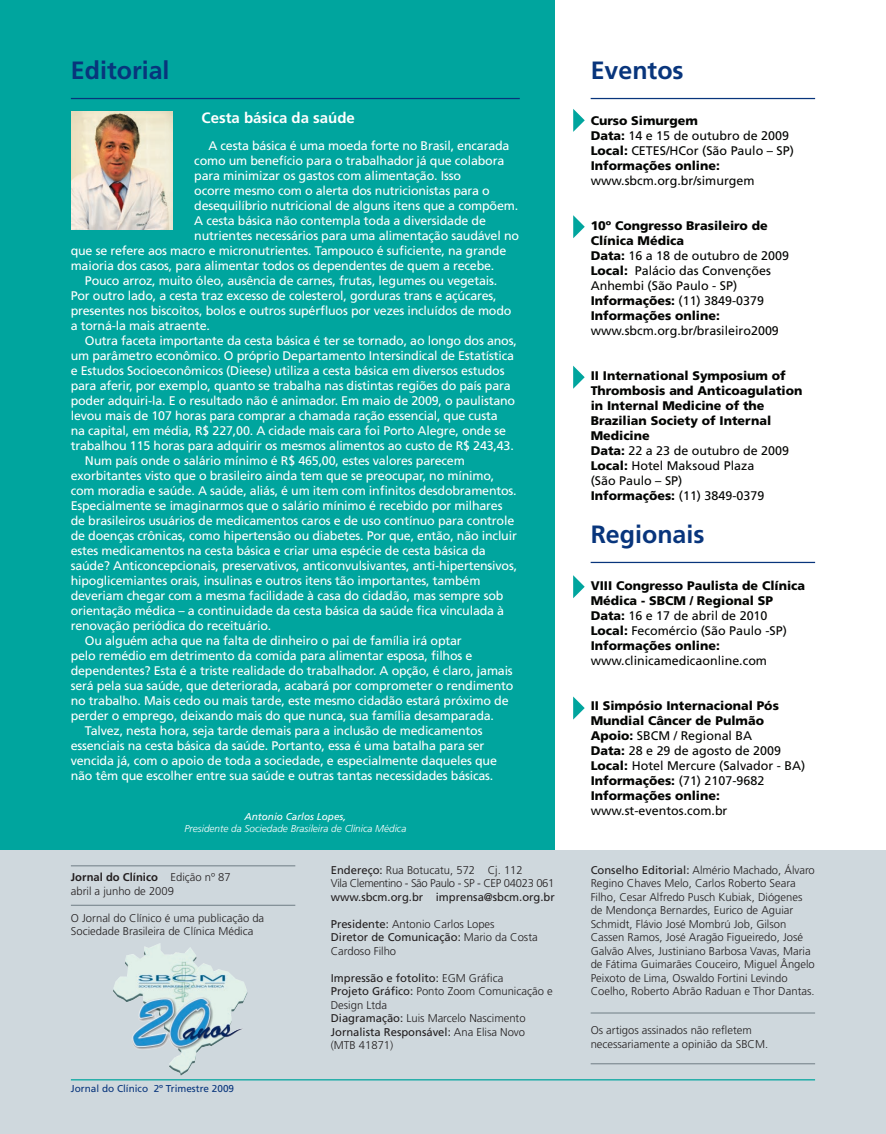
<style>
.page{position:relative;width:886px;height:1134px;background:#fff}
.page>*{position:absolute;margin:0;border:0;box-sizing:border-box;transform-origin:0 0}
.t1{font:700 25px "Frutiger LT Std";color:#08357c}
.t2{font:700 15px "Frutiger LT Std";color:#fff}
.t3{font:12.5px "Frutiger LT Std";letter-spacing:-.015em;color:#fff}
.t4{font:900 12.5px/15px "Frutiger LT Std";color:#040503}
.t5{font:12.5px/15px "Frutiger LT Std";color:#040503}
.t6{font:300 11.25px/13.5px "Frutiger LT Std";color:#231f20}
.t7{font:300 11.25px/13.5px "Frutiger LT Std";letter-spacing:-.03em;color:#231f20}
.t8{font:11.25px "Frutiger LT Std";color:#231f20}
.t9{font:italic 300 10px "Frutiger LT Std";color:#fff}
.t10{font:10px "Frutiger LT Std";color:#08357c}
.t11{font:italic 10px "Frutiger LT Std";color:#fff}
.s1{font-weight:900}
.s2{font-weight:400}
.s3{font-weight:700}
</style>
<div class="page">
<div style="left:0;top:0;width:555px;height:853px;background:#00a59e"></div>
<div style="left:0;top:850px;width:886px;height:284px;background:#cfd8dd"></div>
<hr style="left:591px;top:1012px;width:224px;height:2px;background:#828f96">
<hr style="left:591px;top:1063px;width:224px;height:1px;background:#828f96">
<hr style="left:71px;top:98px;width:449px;height:1px;background:#08357c">
<hr style="left:71px;top:905px;width:224px;height:1px;background:#828f96">
<hr style="left:71px;top:865px;width:224px;height:1px;background:#828f96">
<img style="left:160px;top:944px;width:87px;height:90px">
<hr style="left:591px;top:98px;width:224px;height:1px;background:#08357c">
<svg style="left:573px;top:109px;width:12px;height:23px"></svg>
<svg style="left:573px;top:215px;width:12px;height:23px"></svg>
<img style="left:72px;top:112px;width:101px;height:117px">
<hr style="left:591px;top:562px;width:224px;height:1px;background:#08357c">
<svg style="left:573px;top:366px;width:12px;height:23px"></svg>
<svg style="left:573px;top:575px;width:12px;height:23px"></svg>
<svg style="left:573px;top:696px;width:12px;height:24px"></svg>
<hr style="left:71px;top:1079px;width:744px;height:1px;background:#00a59e">
<h1 class="t1" style="left:71px;top:56px;width:100px">Editorial</h1>
<h1 class="t1" style="left:591px;top:56px;width:95px">Eventos</h1>
<p class="t2" style="left:202px;top:109px;width:155px">Cesta básica da saúde</p>
<p class="t5" style="left:591px;top:114px;width:205px"><span class="s1">Curso Simurgem<br>Data:</span> 14 e 15 de outubro de 2009<br><span class="s1">Local:</span> CETES/HCor (São Paulo – SP)<br><span class="s1">Informações online:</span></p>
<p class="t5" style="left:591px;top:174px;width:165px">www.sbcm.org.br/simurgem</p>
<p class="t4" style="left:591px;top:218px;width:200px">10º Congresso Brasileiro de<br>Clínica Médica<br>Data: <span class="s2">16 a 18 de outubro de 2009<br></span>Local: <span class="s2">Palácio das Convenções<br>Anhembi (São Paulo - SP)<br></span>Informações: <span class="s2">(11) 3849-0379<br></span>Informações online:</p>
<p class="t5" style="left:591px;top:324px;width:190px">www.sbcm.org.br/brasileiro2009</p>
<p class="t4" style="left:591px;top:368px;width:213px">II International Symposium of<br>Thrombosis and Anticoagulation in Internal Medicine of the<br>Brazilian Society of Internal<br>Medicine<br>Data: <span class="s2">22 a 23 de outubro de 2009<br></span>Local: <span class="s2">Hotel Maksoud Plaza<br>(São Paulo – SP)<br></span>Informações: <span class="s2">(11) 3849-0379</span></p>
<p class="t3" style="left:208px;top:139px;width:302px">A cesta básica é uma moeda forte no Brasil, encarada</p>
<p class="t3" style="left:194px;top:154px;width:311px">como um benefício para o trabalhador já que colabora</p>
<p class="t3" style="left:194px;top:169px;width:268px">para minimizar os gastos com alimentação. Isso</p>
<p class="t3" style="left:194px;top:184px;width:297px">ocorre mesmo com o alerta dos nutricionistas para o</p>
<p class="t3" style="left:194px;top:199px;width:325px">desequilíbrio nutricional de alguns itens que a compõem.</p>
<p class="t3" style="left:194px;top:214px;width:293px">A cesta básica não contempla toda a diversidade de</p>
<p class="t3" style="left:194px;top:229px;width:326px">nutrientes necessários para uma alimentação saudável no</p>
<p class="t3" style="left:71px;top:244px;width:437px">que se refere aos macro e micronutrientes. Tampouco é suficiente, na grande</p>
<p class="t3" style="left:71px;top:259px;width:425px">maioria dos casos, para alimentar todos os dependentes de quem a recebe.</p>
<p class="t3" style="left:85px;top:274px;width:414px">Pouco arroz, muito óleo, ausência de carnes, frutas, legumes ou vegetais.</p>
<p class="t3" style="left:71px;top:289px;width:427px">Por outro lado, a cesta traz excesso de colesterol, gorduras trans e açúcares,</p>
<p class="t3" style="left:71px;top:304px;width:442px">presentes nos biscoitos, bolos e outros supérfluos por vezes incluídos de modo</p>
<p class="t3" style="left:71px;top:319px;width:141px">a torná-la mais atraente.</p>
<p class="t3" style="left:85px;top:334px;width:433px">Outra faceta importante da cesta básica é ter se tornado, ao longo dos anos,</p>
<p class="t3" style="left:71px;top:349px;width:445px">um parâmetro econômico. O próprio Departamento Intersindical de Estatística</p>
<p class="t3" style="left:71px;top:364px;width:435px">e Estudos Socioeconômicos (Dieese) utiliza a cesta básica em diversos estudos</p>
<p class="t3" style="left:71px;top:379px;width:441px">para aferir, por exemplo, quanto se trabalha nas distintas regiões do país para</p>
<p class="t3" style="left:71px;top:394px;width:446px">poder adquiri-la. E o resultado não é animador. Em maio de 2009, o paulistano</p>
<p class="t3" style="left:71px;top:409px;width:428px">levou mais de 107 horas para comprar a chamada ração essencial, que custa</p>
<p class="t3" style="left:71px;top:424px;width:437px">na capital, em média, R$ 227,00. A cidade mais cara foi Porto Alegre, onde se</p>
<p class="t3" style="left:71px;top:439px;width:445px">trabalhou 115 horas para adquirir os mesmos alimentos ao custo de R$ 243,43.</p>
<p class="t3" style="left:85px;top:454px;width:381px">Num país onde o salário mínimo é R$ 465,00, estes valores parecem</p>
<p class="t3" style="left:71px;top:469px;width:425px">exorbitantes visto que o brasileiro ainda tem que se preocupar, no mínimo,</p>
<p class="t3" style="left:71px;top:484px;width:447px">com moradia e saúde. A saúde, aliás, é um item com infinitos desdobramentos.</p>
<p class="t3" style="left:71px;top:499px;width:433px">Especialmente se imaginarmos que o salário mínimo é recebido por milhares</p>
<p class="t3" style="left:71px;top:514px;width:445px">de brasileiros usuários de medicamentos caros e de uso contínuo para controle</p>
<p class="t3" style="left:71px;top:529px;width:448px">de doenças crônicas, como hipertensão ou diabetes. Por que, então, não incluir</p>
<p class="t3" style="left:71px;top:544px;width:417px">estes medicamentos na cesta básica e criar uma espécie de cesta básica da</p>
<p class="t3" style="left:71px;top:559px;width:448px">saúde? Anticoncepcionais, preservativos, anticonvulsivantes, anti-hipertensivos,</p>
<p class="t3" style="left:71px;top:574px;width:411px">hipoglicemiantes orais, insulinas e outros itens tão importantes, também</p>
<p class="t3" style="left:71px;top:589px;width:434px">deveriam chegar com a mesma facilidade à casa do cidadão, mas sempre sob</p>
<p class="t3" style="left:71px;top:604px;width:435px">orientação médica – a continuidade da cesta básica da saúde fica vinculada à</p>
<p class="t3" style="left:71px;top:619px;width:202px">renovação periódica do receituário.</p>
<p class="t3" style="left:85px;top:634px;width:378px">Ou alguém acha que na falta de dinheiro o pai de família irá optar</p>
<p class="t3" style="left:71px;top:649px;width:403px">pelo remédio em detrimento da comida para alimentar esposa, filhos e</p>
<p class="t3" style="left:71px;top:664px;width:444px">dependentes? Esta é a triste realidade do trabalhador. A opção, é claro, jamais</p>
<p class="t3" style="left:71px;top:679px;width:444px">será pela sua saúde, que deteriorada, acabará por comprometer o rendimento</p>
<p class="t3" style="left:71px;top:694px;width:439px">no trabalho. Mais cedo ou mais tarde, este mesmo cidadão estará próximo de</p>
<p class="t3" style="left:71px;top:709px;width:425px">perder o emprego, deixando mais do que nunca, sua família desamparada.</p>
<p class="t3" style="left:85px;top:724px;width:399px">Talvez, nesta hora, seja tarde demais para a inclusão de medicamentos</p>
<p class="t3" style="left:71px;top:739px;width:415px">essenciais na cesta básica da saúde. Portanto, essa é uma batalha para ser</p>
<p class="t3" style="left:71px;top:754px;width:428px">vencida já, com o apoio de toda a sociedade, e especialmente daqueles que</p>
<p class="t3" style="left:71px;top:769px;width:424px">não têm que escolher entre sua saúde e outras tantas necessidades básicas.</p>
<h1 class="t1" style="left:591px;top:519px;width:115px">Regionais</h1>
<p class="t4" style="left:591px;top:578px;width:216px">VIII Congresso Paulista de Clínica<br>Médica - SBCM / Regional SP<br>Data: <span class="s2">16 e 17 de abril de 2010<br></span>Local: <span class="s2">Fecomércio (São Paulo -SP)<br></span>Informações online:</p>
<p class="t5" style="left:591px;top:653px;width:178px">www.clinicamedicaonline.com</p>
<p class="t4" style="left:591px;top:698px;width:216px">II Simpósio Internacional Pós<br>Mundial Câncer de Pulmão<br>Apoio: <span class="s2">SBCM / Regional BA<br></span>Data: <span class="s2">28 e 29 de agosto de 2009<br></span>Local: <span class="s2">Hotel Mercure (Salvador - BA)<br></span>Informações: <span class="s2">(71) 2107-9682<br></span>Informações online:</p>
<p class="t5" style="left:591px;top:803px;width:138px">www.st-eventos.com.br</p>
<p class="t11" style="left:245px;top:811px;width:103px">Antonio Carlos Lopes,</p>
<p class="t9" style="left:185px;top:823px;width:223px">Presidente da Sociedade Brasileira de Clínica Médica</p>
<p class="t6" style="left:71px;top:871px;width:161px"><span class="s3">Jornal do Clínico</span> Edição nº 87 abril a junho de 2009</p>
<p class="t6" style="left:71px;top:911px;width:195px">O Jornal do Clínico é uma publicação da<br>Sociedade Brasileira de Clínica Médica</p>
<p class="t10" style="left:71px;top:1083px;width:165px">Jornal do Clínico 2º Trimestre 2009</p>
<p class="t7" style="left:331px;top:863px;width:225px"><span class="s2">Endereço:</span> Rua Botucatu, 572 Cj. 112<br>Vila Clementino - São Paulo - SP - CEP 04023 061</p>
<p class="t8" style="left:331px;top:890px;width:226px">www.sbcm.org.br imprensa@sbcm.org.br</p>
<p class="t6" style="left:331px;top:917px;width:208px"><span class="s2">Presidente:</span> Antonio Carlos Lopes<br><span class="s2">Diretor de Comunicação:</span> Mario da Costa<br>Cardoso Filho</p>
<p class="t6" style="left:331px;top:971px;width:223px"><span class="s2">Impressão e fotolito:</span> EGM Gráfica<br><span class="s2">Projeto Gráfico:</span> Ponto Zoom Comunicação e<br>Design Ltda<br><span class="s2">Diagramação:</span> Luis Marcelo Nascimento<br><span class="s2">Jornalista Responsável:</span> Ana Elisa Novo (MTB 41871)</p>
<p class="t6" style="left:591px;top:863px;width:226px"><span class="s2">Conselho Editorial:</span> Almério Machado, Álvaro Regino Chaves Melo, Carlos Roberto Seara Filho, Cesar Alfredo Pusch Kubiak, Diógenes de Mendonça Bernardes, Eurico de Aguiar Schmidt, Flávio José Mombrú Job, Gilson Cassen Ramos, José Aragão Figueiredo, José Galvão Alves, Justiniano Barbosa Vavas, Maria de Fátima Guimarães Couceiro, Miguel Ângelo Peixoto de Lima, Oswaldo Fortini Levindo Coelho, Roberto Abrão Raduan e Thor Dantas.</p>
<p class="t6" style="left:591px;top:1024px;width:179px">Os artigos assinados não refletem necessariamente a opinião da SBCM.</p>
</div>
